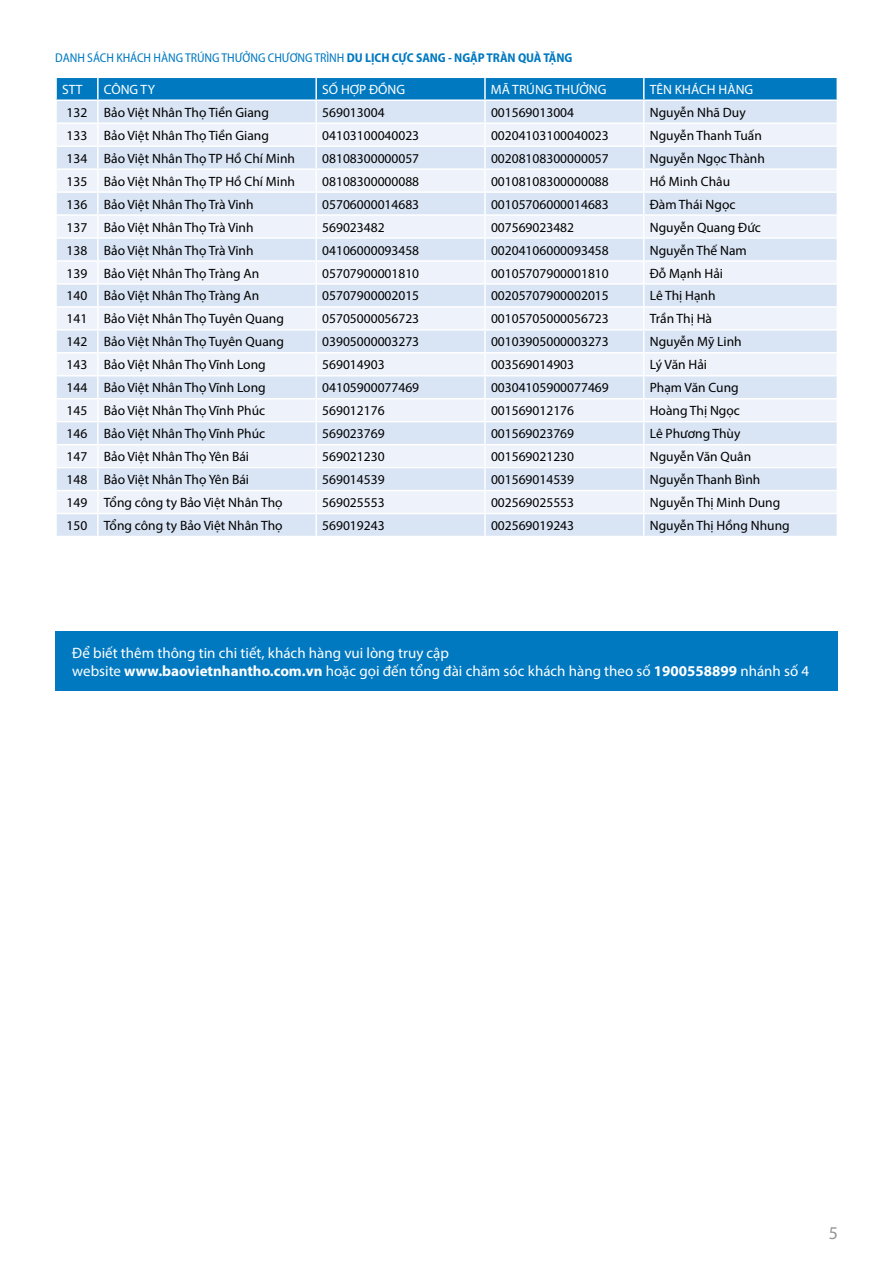
<style>
.page{position:relative;width:893px;height:1263px;background:#fff}
.page>*{position:absolute;margin:0;border:0;box-sizing:border-box;transform-origin:0 0}
.t1{font:18px "Myriad Pro";color:#939598}
.t2{font:15px/18px "Myriad Pro";color:#fff}
.t3{font:13.5px "Myriad Pro";color:#000}
.t4{font:13.5px "Myriad Pro";color:#fff}
.t5{font:semi-condensed 12.75px "Myriad Pro";letter-spacing:-.005em;color:#0079c1}
.s1{font-weight:700}
</style>
<div class="page">
<svg style="left:56px;top:77px;width:781px;height:459px;background:#dae6f4"></svg>
<hr style="left:836px;top:78px;width:2px;height:21px;background:#fff">
<hr style="left:55px;top:99px;width:43px;height:2px;background:#fff">
<hr style="left:98px;top:99px;width:218px;height:2px;background:#fff">
<hr style="left:316px;top:99px;width:169px;height:2px;background:#fff">
<hr style="left:485px;top:99px;width:158px;height:2px;background:#fff">
<hr style="left:643px;top:99px;width:195px;height:2px;background:#fff">
<div style="left:55px;top:631px;width:783px;height:60px;background:#0079c1"></div>
<p class="t5" style="left:55px;top:50px;width:518px">DANH SÁCH KHÁCH HÀNG TRÚNG THƯỞNG CHƯƠNG TRÌNH <span class="s1">DU LỊCH CỰC SANG - NGẬP TRÀN QUÀ TẶNG</span></p>
<p class="t4" style="left:62px;top:82px;width:22px">STT</p>
<p class="t4" style="left:104px;top:82px;width:53px">CÔNG TY</p>
<p class="t4" style="left:322px;top:82px;width:84px">SỐ HỢP ĐỒNG</p>
<p class="t4" style="left:491px;top:82px;width:117px">MÃ TRÚNG THƯỞNG</p>
<p class="t4" style="left:649px;top:82px;width:105px">TÊN KHÁCH HÀNG</p>
<p class="t3" style="left:67px;top:105px;width:204px">132 Bảo Việt Nhân Thọ Tiền Giang</p>
<p class="t3" style="left:322px;top:105px;width:64px">569013004</p>
<p class="t3" style="left:491px;top:105px;width:85px">001569013004</p>
<p class="t3" style="left:649px;top:105px;width:97px">Nguyễn Nhã Duy</p>
<p class="t3" style="left:67px;top:128px;width:204px">133 Bảo Việt Nhân Thọ Tiền Giang</p>
<p class="t3" style="left:322px;top:128px;width:98px">04103100040023</p>
<p class="t3" style="left:491px;top:128px;width:119px">00204103100040023</p>
<p class="t3" style="left:649px;top:128px;width:114px">Nguyễn Thanh Tuấn</p>
<p class="t3" style="left:67px;top:151px;width:230px">134 Bảo Việt Nhân Thọ TP Hồ Chí Minh</p>
<p class="t3" style="left:322px;top:151px;width:98px">08108300000057</p>
<p class="t3" style="left:491px;top:151px;width:119px">00208108300000057</p>
<p class="t3" style="left:649px;top:151px;width:117px">Nguyễn Ngọc Thành</p>
<p class="t3" style="left:67px;top:174px;width:230px">135 Bảo Việt Nhân Thọ TP Hồ Chí Minh</p>
<p class="t3" style="left:322px;top:174px;width:98px">08108300000088</p>
<p class="t3" style="left:491px;top:174px;width:119px">00108108300000088</p>
<p class="t3" style="left:649px;top:174px;width:82px">Hồ Minh Châu</p>
<p class="t3" style="left:67px;top:196px;width:188px">136 Bảo Việt Nhân Thọ Trà Vinh</p>
<p class="t3" style="left:322px;top:196px;width:98px">05706000014683</p>
<p class="t3" style="left:491px;top:196px;width:119px">00105706000014683</p>
<p class="t3" style="left:649px;top:196px;width:87px">Đàm Thái Ngọc</p>
<p class="t3" style="left:67px;top:219px;width:188px">137 Bảo Việt Nhân Thọ Trà Vinh</p>
<p class="t3" style="left:322px;top:219px;width:64px">569023482</p>
<p class="t3" style="left:491px;top:219px;width:85px">007569023482</p>
<p class="t3" style="left:649px;top:219px;width:112px">Nguyễn Quang Đức</p>
<p class="t3" style="left:67px;top:242px;width:188px">138 Bảo Việt Nhân Thọ Trà Vinh</p>
<p class="t3" style="left:322px;top:242px;width:98px">04106000093458</p>
<p class="t3" style="left:491px;top:242px;width:119px">00204106000093458</p>
<p class="t3" style="left:649px;top:242px;width:99px">Nguyễn Thế Nam</p>
<p class="t3" style="left:67px;top:265px;width:194px">139 Bảo Việt Nhân Thọ Tràng An</p>
<p class="t3" style="left:322px;top:265px;width:98px">05707900001810</p>
<p class="t3" style="left:491px;top:265px;width:119px">00105707900001810</p>
<p class="t3" style="left:649px;top:265px;width:75px">Đỗ Mạnh Hải</p>
<p class="t3" style="left:67px;top:288px;width:194px">140 Bảo Việt Nhân Thọ Tràng An</p>
<p class="t3" style="left:322px;top:288px;width:98px">05707900002015</p>
<p class="t3" style="left:491px;top:288px;width:119px">00205707900002015</p>
<p class="t3" style="left:649px;top:288px;width:67px">Lê Thị Hạnh</p>
<p class="t3" style="left:67px;top:311px;width:219px">141 Bảo Việt Nhân Thọ Tuyên Quang</p>
<p class="t3" style="left:322px;top:311px;width:98px">05705000056723</p>
<p class="t3" style="left:491px;top:311px;width:119px">00105705000056723</p>
<p class="t3" style="left:649px;top:311px;width:64px">Trần Thị Hà</p>
<p class="t3" style="left:67px;top:334px;width:219px">142 Bảo Việt Nhân Thọ Tuyên Quang</p>
<p class="t3" style="left:322px;top:334px;width:98px">03905000003273</p>
<p class="t3" style="left:491px;top:334px;width:119px">00103905000003273</p>
<p class="t3" style="left:649px;top:334px;width:93px">Nguyễn Mỹ Linh</p>
<p class="t3" style="left:67px;top:357px;width:201px">143 Bảo Việt Nhân Thọ Vĩnh Long</p>
<p class="t3" style="left:322px;top:357px;width:64px">569014903</p>
<p class="t3" style="left:491px;top:357px;width:85px">003569014903</p>
<p class="t3" style="left:649px;top:357px;width:59px">Lý Văn Hải</p>
<p class="t3" style="left:67px;top:380px;width:201px">144 Bảo Việt Nhân Thọ Vĩnh Long</p>
<p class="t3" style="left:322px;top:380px;width:98px">04105900077469</p>
<p class="t3" style="left:491px;top:380px;width:119px">00304105900077469</p>
<p class="t3" style="left:649px;top:380px;width:90px">Phạm Văn Cung</p>
<p class="t3" style="left:67px;top:403px;width:200px">145 Bảo Việt Nhân Thọ Vĩnh Phúc</p>
<p class="t3" style="left:322px;top:403px;width:64px">569012176</p>
<p class="t3" style="left:491px;top:403px;width:85px">001569012176</p>
<p class="t3" style="left:649px;top:403px;width:92px">Hoàng Thị Ngọc</p>
<p class="t3" style="left:67px;top:426px;width:200px">146 Bảo Việt Nhân Thọ Vĩnh Phúc</p>
<p class="t3" style="left:322px;top:426px;width:64px">569023769</p>
<p class="t3" style="left:491px;top:426px;width:85px">001569023769</p>
<p class="t3" style="left:649px;top:426px;width:92px">Lê Phương Thùy</p>
<p class="t3" style="left:67px;top:449px;width:184px">147 Bảo Việt Nhân Thọ Yên Bái</p>
<p class="t3" style="left:322px;top:449px;width:64px">569021230</p>
<p class="t3" style="left:491px;top:449px;width:85px">001569021230</p>
<p class="t3" style="left:649px;top:449px;width:103px">Nguyễn Văn Quân</p>
<p class="t3" style="left:67px;top:472px;width:184px">148 Bảo Việt Nhân Thọ Yên Bái</p>
<p class="t3" style="left:322px;top:472px;width:64px">569014539</p>
<p class="t3" style="left:491px;top:472px;width:85px">001569014539</p>
<p class="t3" style="left:649px;top:472px;width:112px">Nguyễn Thanh Bình</p>
<p class="t3" style="left:67px;top:495px;width:217px">149 Tổng công ty Bảo Việt Nhân Thọ</p>
<p class="t3" style="left:322px;top:495px;width:64px">569025553</p>
<p class="t3" style="left:491px;top:495px;width:85px">002569025553</p>
<p class="t3" style="left:649px;top:495px;width:132px">Nguyễn Thị Minh Dung</p>
<p class="t3" style="left:67px;top:518px;width:217px">150 Tổng công ty Bảo Việt Nhân Thọ</p>
<p class="t3" style="left:322px;top:518px;width:64px">569019243</p>
<p class="t3" style="left:491px;top:518px;width:85px">002569019243</p>
<p class="t3" style="left:649px;top:518px;width:141px">Nguyễn Thị Hồng Nhung</p>
<p class="t2" style="left:72px;top:644px;width:738px">Để biết thêm thông tin chi tiết, khách hàng vui lòng truy cập<br>website <span class="s1">www.baovietnhantho.com.vn</span> hoặc gọi đến tổng đài chăm sóc khách hàng theo số <span class="s1">1900558899</span> nhánh số 4</p>
<h1 class="t1" style="left:828px;top:1222px;width:11px">5</h1>
</div>
